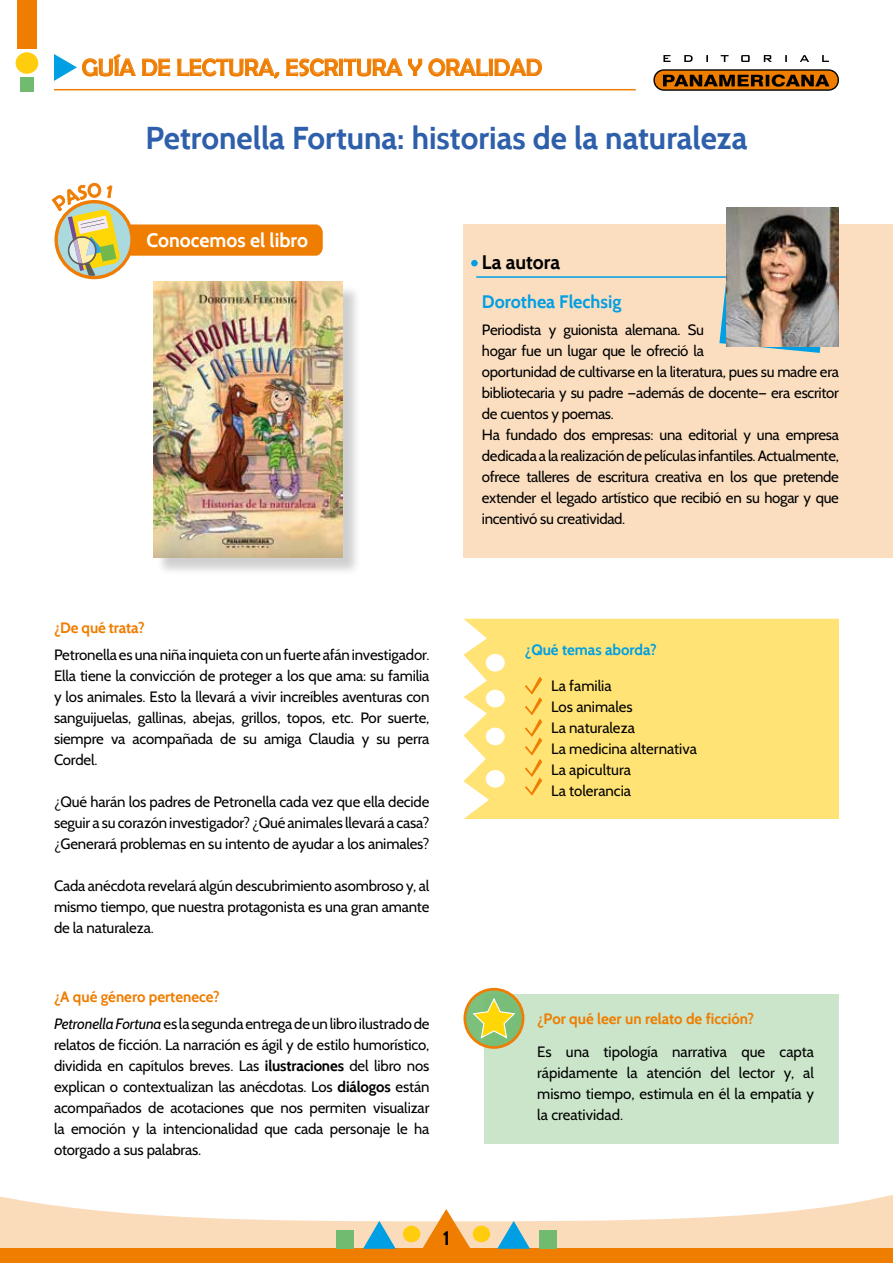
<style>
.page{position:relative;width:893px;height:1263px;background:#fff}
.page>*{position:absolute;margin:0;border:0;box-sizing:border-box;transform-origin:0 0}
.t1{font:700 31.5px "Cabin";color:#2e5faa}
.t2{font:24px "Berlin Sans FB";color:#ef7d04}
.t3{font:700 19.5px "Cabin";color:#fff}
.t4{font:700 19.5px "Cabin";color:#000}
.t5{font:700 18px "Cabin";color:#009fe3}
.t6{font:15px/21px "Cabin";letter-spacing:-.02em;color:#000;text-align:justify}
.t7{font:15px/21px "Cabin";color:#000}
.t8{font:700 15px "Cabin";color:#ef7d00}
.t9{font:700 15px "Cabin";color:#009fe3}
.s1{font-weight:700;color:#ef7d00}
.s2{font-style:italic}
.s3{font-weight:700}
</style>
<div class="page">
<svg style="left:0;top:1194px;width:893px;height:55px;fill:#fadcbb"></svg>
<div style="left:0;top:1249px;width:893px;height:14px;background:#ef7d00"></div>
<svg style="left:414px;top:1209px;width:65px;height:40px"></svg>
<div style="left:403px;top:1226px;width:17px;height:16px;background:#ffcd0d;border-radius:50%"></div>
<svg style="left:363px;top:1221px;width:33px;height:28px"></svg>
<div style="left:336px;top:1230px;width:18px;height:19px;background:#71bb71"></div>
<div style="left:473px;top:1226px;width:17px;height:16px;background:#ffcd0d;border-radius:50%"></div>
<svg style="left:497px;top:1221px;width:33px;height:28px"></svg>
<div style="left:539px;top:1230px;width:18px;height:19px;background:#71bb71"></div>
<div style="left:17px;top:0;width:20px;height:49px;background:#ef7d00"></div>
<svg style="left:663px;top:55px;width:166px;height:7px"></svg>
<svg style="left:653px;top:69px;width:186px;height:22px;background:#8f500c"></svg>
<div style="left:16px;top:52px;width:22px;height:22px;background:#ffcd0d;border-radius:50%"></div>
<svg style="left:54px;top:54px;width:82px;height:27px"></svg>
<svg style="left:142px;top:59px;width:28px;height:18px"></svg>
<svg style="left:177px;top:58px;width:102px;height:21px"></svg>
<svg style="left:286px;top:58px;width:116px;height:19px"></svg>
<svg style="left:408px;top:59px;width:14px;height:17px"></svg>
<svg style="left:428px;top:58px;width:114px;height:18px"></svg>
<hr style="left:54px;top:89px;width:582px;height:1px;background:#ef7d00">
<div style="left:20px;top:77px;width:14px;height:14px;background:#71bb71"></div>
<svg style="left:52px;top:183px;width:271px;height:96px"></svg>
<div style="left:156px;top:284px;width:205px;height:292px;background:#000;opacity:.19"></div>
<img style="left:153px;top:282px;width:190px;height:276px">
<div style="left:463px;top:225px;width:430px;height:333px;background:#fbdec0"></div>
<svg style="left:719px;top:224px;width:112px;height:129px"></svg>
<div style="left:471px;top:260px;width:7px;height:6px;background:#009fe3;border-radius:50%"></div>
<hr style="left:476px;top:276px;width:250px;height:2px;background:#009fe3">
<div style="left:463px;top:619px;width:376px;height:200px;background:#ffe375"></div>
<div style="left:486px;top:654px;width:19px;height:17px;background:#fff;border-radius:50%"></div>
<div style="left:486px;top:690px;width:19px;height:17px;background:#fff;border-radius:50%"></div>
<div style="left:486px;top:728px;width:19px;height:17px;background:#fff;border-radius:50%"></div>
<div style="left:486px;top:770px;width:19px;height:18px;background:#fff;border-radius:50%"></div>
<div style="left:485px;top:994px;width:354px;height:149px;background:#cae5ca"></div>
<svg style="left:463px;top:988px;width:61px;height:61px"></svg>
<svg style="left:525px;top:676px;width:17px;height:120px;background:#fbce5d"></svg>
<img style="left:726px;top:208px;width:113px;height:138px">
<h2 class="t2" style="left:82px;top:54px;width:462px">GUÍA DE LECTURA, ESCRITURA Y ORALIDAD</h2>
<h1 class="t1" style="left:145px;top:119px;width:603px">Petronella Fortuna: historias de la naturaleza</h1>
<h3 class="t3" style="left:146px;top:228px;width:163px">Conocemos el libro</h3>
<h3 class="t4" style="left:482px;top:250px;width:80px">La autora</h3>
<p class="t5" style="left:482px;top:290px;width:141px">Dorothea Flechsig</p>
<p class="t6" style="left:482px;top:319px;width:359px;text-align:left">Periodista y guionista alemana. Su<br>hogar fue un lugar que le ofreció la<br>oportunidad de cultivarse en la literatura, pues su madre era bibliotecaria y su padre —además de docente— era escritor de cuentos y poemas.<br>Ha fundado dos empresas: una editorial y una empresa dedicada a la realización de películas infantiles. Actualmente, ofrece talleres de escritura creativa en los que pretende extender el legado artístico que recibió en su hogar y que incentivó su creatividad.</p>
<p class="t8" style="left:54px;top:619px;width:92px">¿De qué trata?</p>
<p class="t6" style="left:54px;top:644px;width:377px">Petronella es una niña inquieta con un fuerte afán investigador.<br>Ella tiene la convicción de proteger a los que ama: su familia y los animales. Esto la llevará a vivir increíbles aventuras con sanguijuelas, gallinas, abejas, grillos, topos, etc. Por suerte, siempre va acompañada de su amiga Claudia y su perra Cordel.</p>
<p class="t6" style="left:54px;top:791px;width:377px">¿Qué harán los padres de Petronella cada vez que ella decide seguir a su corazón investigador? ¿Qué animales llevará a casa? ¿Generará problemas en su intento de ayudar a los animales?</p>
<p class="t6" style="left:54px;top:875px;width:377px">Cada anécdota revelará algún descubrimiento asombroso y, al mismo tiempo, que nuestra protagonista es una gran amante de la naturaleza.</p>
<p class="t6" style="left:54px;top:983px;width:377px;line-height:27px"><span class="s1">¿A qué género pertenece?<br></span><span class="s2">Petronella Fortuna</span> es la segunda entrega de un libro ilustrado de</p>
<p class="t6" style="left:54px;top:1034px;width:377px">relatos de ficción. La narración es ágil y de estilo humorístico, dividida en capítulos breves. Las <span class="s3">ilustraciones</span> del libro nos explican o contextualizan las anécdotas. Los <span class="s3">diálogos</span> están acompañados de acotaciones que nos permiten visualizar la emoción y la intencionalidad que cada personaje le ha otorgado a sus palabras.</p>
<h3 class="t4" style="left:443px;top:1226px;width:9px">1</h3>
<p class="t9" style="left:525px;top:640px;width:133px">¿Qué temas aborda?</p>
<p class="t7" style="left:551px;top:675px;width:147px">La familia<br>Los animales<br>La naturaleza<br>La medicina alternativa<br>La apicultura<br>La tolerancia</p>
<p class="t8" style="left:537px;top:1009px;width:219px">¿Por qué leer un relato de ficción?</p>
<p class="t6" style="left:537px;top:1041px;width:278px">Es una tipología narrativa que capta rápidamente la atención del lector y, al mismo tiempo, estimula en él la empatía y la creatividad.</p>
</div>
